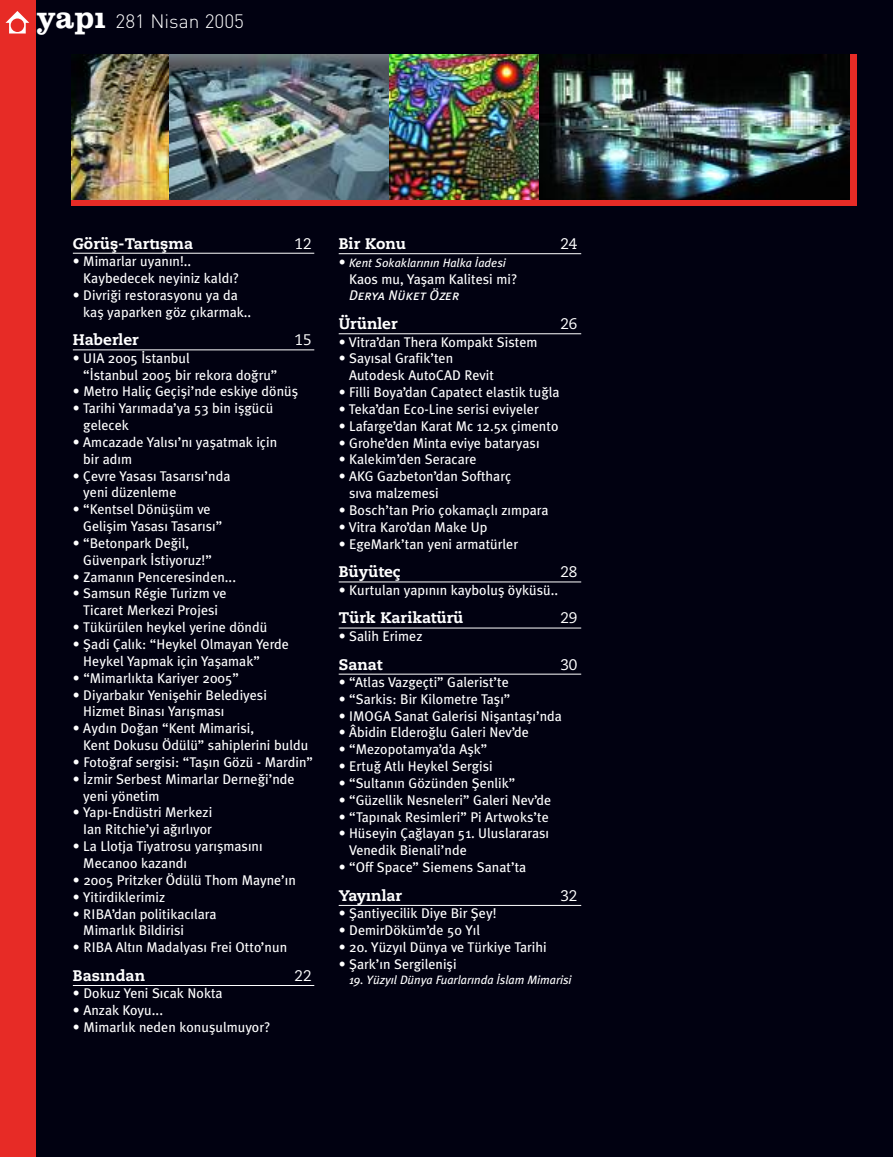
<style>
.page{position:relative;width:893px;height:1157px;background:#fff}
.page>*{position:absolute;margin:0;border:0;box-sizing:border-box;transform-origin:0 0}
.t1{font:300 19.2px "DI Nbek";color:#fff}
.t2{font:15.3px "Caecilia Heavy Ti";color:#fff}
.t3{font:15.3px "Caecilia Roman Ti";color:#fff}
.t4{font:14.1px/16.8px "Meta Plus Book Roman Ti";color:#fff}
.t5{font:14.1px "Meta Plus Book Caps Italic Ti";color:#fff}
.t6{font:12.15px "Meta Plus Book Italic Ti";color:#fff}
.s1{font-family:"Clarendom";font-weight:700;font-size:31.8px}
.s2{font-family:"Meta Plus Book Roman Ti";font-size:14.1px}
</style>
<div class="page">
<div style="left:0;top:0;width:892px;height:1156px;background:#010111"></div>
<hr style="left:73px;top:253px;width:241px;height:1px;background:#fff">
<hr style="left:73px;top:349px;width:241px;height:1px;background:#fff">
<hr style="left:73px;top:984px;width:241px;height:1px;background:#fff">
<hr style="left:339px;top:253px;width:242px;height:1px;background:#fff">
<hr style="left:339px;top:333px;width:242px;height:1px;background:#fff">
<hr style="left:339px;top:581px;width:242px;height:1px;background:#fff">
<hr style="left:339px;top:627px;width:242px;height:1px;background:#fff">
<hr style="left:339px;top:673px;width:242px;height:1px;background:#fff">
<hr style="left:339px;top:904px;width:242px;height:1px;background:#fff">
<div style="left:0;top:0;width:35px;height:1156px;background:#e72b26"></div>
<div style="left:72px;top:54px;width:784px;height:152px;background:linear-gradient(to right,#e72b26,#e72b26)"></div>
<svg style="left:6px;top:11px;width:23px;height:22px"></svg>
<img style="left:72px;top:54px;width:97px;height:145px">
<img style="left:389px;top:54px;width:150px;height:145px">
<img style="left:169px;top:54px;width:220px;height:145px">
<img style="left:539px;top:54px;width:310px;height:145px">
<h1 class="t1" style="left:37px;top:10px;width:209px"><span class="s1">yap›</span> 281 Nisan 2005</h1>
<p class="t2" style="left:73px;top:234px;width:122px">Görüfl-Tart›flma</p>
<p class="t3" style="left:294px;top:234px;width:19px">12</p>
<p class="t4" style="left:83px;top:253px;width:157px;text-indent:-10px">• Mimarlar uyan›n!..<br>Kaybedecek neyiniz kald›?</p>
<p class="t4" style="left:83px;top:286px;width:169px;text-indent:-10px">• Divri¤i restorasyonu ya da kafl yaparken göz ç›karmak..</p>
<p class="t2" style="left:73px;top:331px;width:67px">Haberler</p>
<p class="t3" style="left:294px;top:331px;width:19px">15</p>
<p class="t4" style="left:83px;top:349px;width:196px;text-indent:-10px">• UIA 2005 ‹stanbul<br>“‹stanbul 2005 bir rekora do¤ru”</p>
<p class="t4" style="left:73px;top:383px;width:227px">• Metro Haliç Geçifli’nde eskiye dönüfl</p>
<p class="t4" style="left:83px;top:400px;width:191px;text-indent:-10px">• Tarihi Yar›mada’ya 53 bin iflgücü gelecek</p>
<p class="t4" style="left:83px;top:433px;width:195px;text-indent:-10px">• Amcazade Yal›s›’n› yaflatmak için bir ad›m</p>
<p class="t4" style="left:83px;top:467px;width:149px;text-indent:-10px">• Çevre Yasas› Tasar›s›’nda yeni düzenleme</p>
<p class="t4" style="left:83px;top:501px;width:140px;text-indent:-10px">• “Kentsel Dönüflüm ve<br>Geliflim Yasas› Tasar›s›”</p>
<p class="t4" style="left:83px;top:534px;width:130px;text-indent:-10px">• “Betonpark De¤il,<br>Güvenpark ‹stiyoruz!”</p>
<p class="t4" style="left:73px;top:568px;width:165px">• Zaman›n Penceresinden...</p>
<p class="t4" style="left:73px;top:585px;width:155px;text-align:center">• Samsun Régie Turizm ve<br>Ticaret Merkezi Projesi</p>
<p class="t4" style="left:73px;top:618px;width:196px">• Tükürülen heykel yerine döndü</p>
<p class="t4" style="left:83px;top:635px;width:207px;text-indent:-10px">• fiadi Çal›k: “Heykel Olmayan Yerde<br>Heykel Yapmak için Yaflamak”</p>
<p class="t4" style="left:73px;top:669px;width:168px">• “Mimarl›kta Kariyer 2005”</p>
<p class="t4" style="left:83px;top:686px;width:185px;text-indent:-10px">• Diyarbak›r Yeniflehir Belediyesi<br>Hizmet Binas› Yar›flmas›</p>
<p class="t4" style="left:83px;top:719px;width:226px;text-indent:-10px">• Ayd›n Do¤an “Kent Mimarisi,<br>Kent Dokusu Ödülü” sahiplerini buldu</p>
<p class="t4" style="left:73px;top:753px;width:242px">• Foto¤raf sergisi: “Tafl›n Gözü - Mardin”</p>
<p class="t4" style="left:83px;top:770px;width:213px;text-indent:-10px">• ‹zmir Serbest Mimarlar Derne¤i’nde yeni yönetim</p>
<p class="t4" style="left:73px;top:804px;width:141px;text-align:right">• Yap›-Endüstri Merkezi<br>Ian Ritchie’yi a¤›rl›yor</p>
<p class="t4" style="left:83px;top:837px;width:181px;text-indent:-10px">• La Llotja Tiyatrosu yar›flmas›n›<br>Mecanoo kazand›</p>
<p class="t4" style="left:73px;top:871px;width:224px">• 2005 Pritzker Ödülü Thom Mayne’›n</p>
<p class="t4" style="left:73px;top:888px;width:94px">• Yitirdiklerimiz</p>
<p class="t4" style="left:83px;top:905px;width:135px;text-indent:-10px">• RIBA’dan politikac›lara<br>Mimarl›k Bildirisi</p>
<p class="t4" style="left:73px;top:938px;width:216px">• RIBA Alt›n Madalyas› Frei Otto’nun</p>
<p class="t2" style="left:73px;top:966px;width:74px">Bas›ndan</p>
<p class="t3" style="left:294px;top:966px;width:19px">22</p>
<p class="t4" style="left:73px;top:984px;width:151px">• Dokuz Yeni S›cak Nokta</p>
<p class="t4" style="left:73px;top:1001px;width:92px">• Anzak Koyu...</p>
<p class="t4" style="left:73px;top:1018px;width:199px">• Mimarl›k neden konuflulmuyor?</p>
<p class="t2" style="left:338px;top:234px;width:69px">Bir Konu</p>
<p class="t3" style="left:560px;top:234px;width:19px">24</p>
<p class="t6" style="left:338px;top:255px;width:169px"><span class="s2">•</span> Kent Sokaklar›n›n Halka ‹adesi</p>
<p class="t4" style="left:349px;top:270px;width:170px">Kaos mu, Yaflam Kalitesi mi?</p>
<p class="t5" style="left:349px;top:287px;width:112px">Derya Nüket Özer</p>
<p class="t2" style="left:338px;top:315px;width:60px">Ürünler</p>
<p class="t3" style="left:560px;top:315px;width:19px">26</p>
<p class="t4" style="left:338px;top:333px;width:200px">• Vitra’dan Thera Kompakt Sistem</p>
<p class="t4" style="left:349px;top:350px;width:146px;text-indent:-10px">• Say›sal Grafik’ten<br>Autodesk AutoCAD Revit</p>
<p class="t4" style="left:338px;top:384px;width:222px">• Filli Boya’dan Capatect elastik tu¤la</p>
<p class="t4" style="left:338px;top:400px;width:202px">• Teka’dan Eco-Line serisi eviyeler</p>
<p class="t4" style="left:338px;top:417px;width:221px">• Lafarge’dan Karat Mc 12.5x çimento</p>
<p class="t4" style="left:338px;top:434px;width:202px">• Grohe’den Minta eviye bataryas›</p>
<p class="t4" style="left:338px;top:451px;width:139px">• Kalekim’den Seracare</p>
<p class="t4" style="left:349px;top:468px;width:164px;text-indent:-10px">• AKG Gazbeton’dan Softharç s›va malzemesi</p>
<p class="t4" style="left:339px;top:501px;width:211px">• Bosch’tan Prio çokamaçl› z›mpara</p>
<p class="t4" style="left:339px;top:518px;width:150px">• Vitra Karo’dan Make Up</p>
<p class="t4" style="left:339px;top:535px;width:181px">• EgeMark’tan yeni armatürler</p>
<p class="t2" style="left:338px;top:563px;width:63px">Büyüteç</p>
<p class="t3" style="left:560px;top:563px;width:19px">28</p>
<p class="t4" style="left:338px;top:581px;width:221px">• Kurtulan yap›n›n kaybolufl öyküsü..</p>
<p class="t2" style="left:338px;top:609px;width:126px">Türk Karikatürü</p>
<p class="t3" style="left:560px;top:609px;width:19px">29</p>
<p class="t4" style="left:338px;top:627px;width:85px">• Salih Erimez</p>
<p class="t2" style="left:338px;top:655px;width:45px">Sanat</p>
<p class="t3" style="left:560px;top:655px;width:19px">30</p>
<p class="t4" style="left:338px;top:673px;width:172px">• “Atlas Vazgeçti” Galerist’te</p>
<p class="t4" style="left:338px;top:690px;width:173px">• “Sarkis: Bir Kilometre Tafl›”</p>
<p class="t4" style="left:338px;top:707px;width:225px">• IMOGA Sanat Galerisi Niflantafl›’nda</p>
<p class="t4" style="left:338px;top:724px;width:192px">• Âbidin Eldero¤lu Galeri Nev’de</p>
<p class="t4" style="left:338px;top:740px;width:150px">• “Mezopotamya’da Aflk”</p>
<p class="t4" style="left:338px;top:757px;width:155px">• Ertu¤ Atl› Heykel Sergisi</p>
<p class="t4" style="left:338px;top:774px;width:178px">• “Sultan›n Gözünden fienlik”</p>
<p class="t4" style="left:338px;top:791px;width:214px">• “Güzellik Nesneleri” Galeri Nev’de</p>
<p class="t4" style="left:338px;top:808px;width:212px">• “Tap›nak Resimleri” Pi Artwoks’te</p>
<p class="t4" style="left:349px;top:825px;width:201px;text-indent:-10px">• Hüseyin Ça¤layan 51. Uluslararas›<br>Venedik Bienali’nde</p>
<p class="t4" style="left:338px;top:858px;width:189px">• “Off Space” Siemens Sanat’ta</p>
<p class="t2" style="left:338px;top:886px;width:65px">Yay›nlar</p>
<p class="t3" style="left:560px;top:886px;width:19px">32</p>
<p class="t4" style="left:338px;top:904px;width:159px">• fiantiyecilik Diye Bir fiey!</p>
<p class="t4" style="left:338px;top:921px;width:143px">• DemirDöküm’de 50 Y›l</p>
<p class="t4" style="left:338px;top:938px;width:209px">• 20. Yüzy›l Dünya ve Türkiye Tarihi</p>
<p class="t4" style="left:338px;top:955px;width:119px">• fiark’›n Sergilenifli</p>
<p class="t6" style="left:349px;top:972px;width:224px">19. Yüzy›l Dünya Fuarlar›nda ‹slam Mimarisi</p>
</div>
